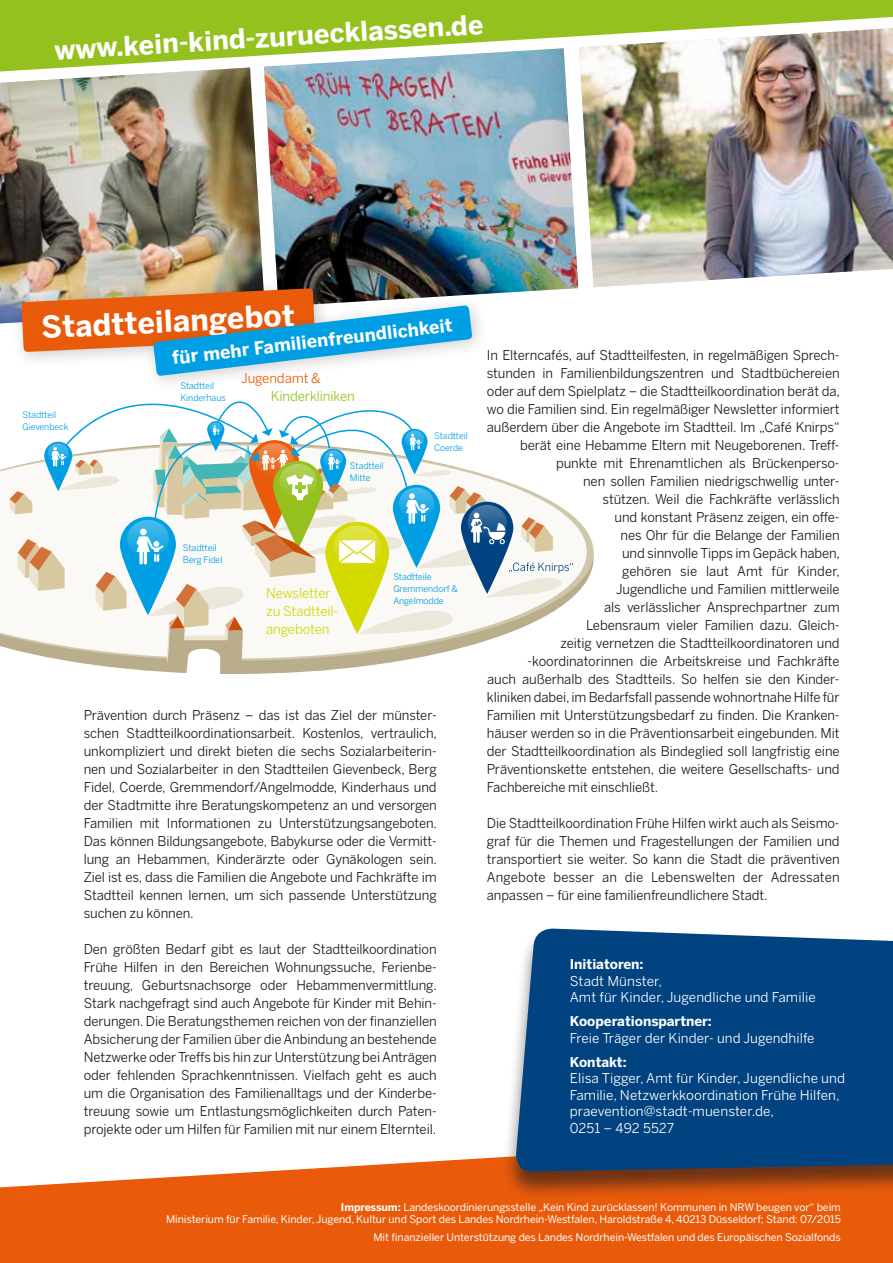
<style>
.page{position:relative;width:893px;height:1263px;background:#fff}
.page>*{position:absolute;margin:0;border:0;box-sizing:border-box;transform-origin:0 0}
.t1{font:700 30px "Benton Sans";color:#fff}
.t2{font:700 27px "Benton Sans";color:#fff}
.t3{font:700 18px "Benton Sans";color:#fff}
.t4{font:13.5px/18px "Benton Sans";letter-spacing:-.01em;color:#1a171c;text-align:justify}
.t5{font:13.5px/16.5px "Benton Sans";letter-spacing:.005em;color:#fff}
.t6{font:700 13.5px "Benton Sans";color:#fff}
.t7{font:13.5px/18px "Benton Sans";letter-spacing:-.01em;color:#d3d800}
.t8{font:13.5px "Benton Sans";letter-spacing:-.01em;color:#95c11f}
.t9{font:13.5px "Benton Sans";letter-spacing:-.01em;color:#e95b0b}
.t10{font:10.5px/12.6px "Benton Sans";letter-spacing:-.005em;color:#fff;text-align:right}
.t11{font:9px/12px "Benton Sans";letter-spacing:-.01em;color:#009fe3}
.s1{font-weight:700}
</style>
<div class="page">
<svg style="left:0;top:467px;width:587px;height:182px;fill:#faf9f6"></svg>
<img style="left:0;top:72px;width:263px;height:251px">
<img style="left:264px;top:72px;width:314px;height:217px">
<div style="left:11px;top:277px;width:321px;height:92px;background:#1a171c;opacity:.21"></div>
<svg style="left:0;top:1157px;width:893px;height:106px;fill:#e95b0b"></svg>
<svg style="left:0;top:0;width:893px;height:72px;fill:#95c11f"></svg>
<img style="left:579px;top:28px;width:314px;height:259px">
<div style="left:502px;top:930px;width:391px;height:270px;background:#1a171c;opacity:.6"></div>
<svg style="left:515px;top:928px;width:378px;height:244px;fill:#004380"></svg>
<svg style="left:9px;top:288px;width:565px;height:386px"></svg>
<h2 class="t2" style="left:54px;top:36px;width:431px;rotate:-4deg">www.kein-kind-zuruecklassen.de</h2>
<h1 class="t1" style="left:40px;top:310px;width:255px;rotate:-3deg">Stadtteilangebot</h1>
<h3 class="t3" style="left:171px;top:348px;width:284px;rotate:-7deg">für mehr Familienfreundlichkeit</h3>
<p class="t11" style="left:180px;top:380px;width:47px">Stadtteil<br>Kinderhaus</p>
<p class="t11" style="left:434px;top:430px;width:35px">Stadtteil<br>Coerde</p>
<p class="t9" style="left:241px;top:371px;width:81px">Jugendamt &amp;</p>
<p class="t8" style="left:271px;top:388px;width:86px">Kinderkliniken</p>
<p class="t11" style="left:23px;top:409px;width:47px">Stadtteil<br>Gievenbeck</p>
<p class="t11" style="left:183px;top:542px;width:41px">Stadtteil<br>Berg Fidel</p>
<p class="t11" style="left:350px;top:459px;width:35px">Stadtteil<br>Mitte</p>
<p class="t7" style="left:266px;top:584px;width:74px">Newsletter zu Stadtteil&shy;angeboten</p>
<p class="t11" style="left:393px;top:571px;width:66px">Stadtteile<br>Gremmendorf &amp;<br>Angelmodde</p>
<p class="t4" style="left:84px;top:706px;width:355px">Prävention durch Präsenz – das ist das Ziel der münster&shy;schen Stadtteilkoordinationsarbeit. Kostenlos, vertraulich, unkompliziert und direkt bieten die sechs Sozialarbeiterin&shy;nen und Sozialarbeiter in den Stadtteilen Gievenbeck, Berg Fidel, Coerde, Gremmendorf/Angelmodde, Kinderhaus und der Stadtmitte ihre Beratungskompetenz an und versorgen Familien mit Informationen zu Unterstützungsangeboten.<br>Das können Bildungsangebote, Babykurse oder die Vermitt&shy;lung an Hebammen, Kinderärzte oder Gynäkologen sein.<br>Ziel ist es, dass die Familien die Angebote und Fachkräfte im Stadtteil kennen lernen, um sich passende Unterstützung suchen zu können.</p>
<p class="t4" style="left:84px;top:940px;width:355px">Den größten Bedarf gibt es laut der Stadtteilkoordination Frühe Hilfen in den Bereichen Wohnungssuche, Ferienbe&shy;treuung, Geburtsnachsorge oder Hebammenvermittlung.<br>Stark nachgefragt sind auch Angebote für Kinder mit Behin&shy;derungen. Die Beratungsthemen reichen von der finanziellen Absicherung der Familien über die Anbindung an bestehende Netzwerke oder Treffs bis hin zur Unterstützung bei Anträgen oder fehlenden Sprachkenntnissen. Vielfach geht es auch um die Organisation des Familienalltags und der Kinderbe&shy;treuung sowie um Entlastungsmöglichkeiten durch Paten&shy;projekte oder um Hilfen für Familien mit nur einem Elternteil.</p>
<p class="t4" style="left:487px;top:346px;width:354px">In Elterncafés, auf Stadtteilfesten, in regelmäßigen Sprech-</p>
<p class="t4" style="left:487px;top:364px;width:354px">stunden in Familienbildungszentren und Stadtbüchereien</p>
<p class="t4" style="left:487px;top:382px;width:355px">oder auf dem Spielplatz – die Stadtteilkoordination berät da,</p>
<p class="t4" style="left:487px;top:400px;width:354px">wo die Familien sind. Ein regelmäßiger Newsletter informiert</p>
<p class="t4" style="left:487px;top:418px;width:354px">außerdem über die Angebote im Stadtteil. Im „Café Knirps“</p>
<p class="t4" style="left:520px;top:436px;width:321px">berät eine Hebamme Eltern mit Neugeborenen. Treff-</p>
<p class="t4" style="left:556px;top:454px;width:285px">punkte mit Ehrenamtlichen als Brückenperso-</p>
<p class="t4" style="left:583px;top:472px;width:258px">nen sollen Familien niedrigschwellig unter-</p>
<p class="t4" style="left:603px;top:490px;width:239px">stützen. Weil die Fachkräfte verlässlich</p>
<p class="t4" style="left:615px;top:508px;width:227px">und konstant Präsenz zeigen, ein offe-</p>
<p class="t4" style="left:621px;top:526px;width:221px">nes Ohr für die Belange der Familien</p>
<p class="t4" style="left:622px;top:544px;width:219px">und sinnvolle Tipps im Gepäck haben,</p>
<p class="t4" style="left:622px;top:562px;width:219px">gehören sie laut Amt für Kinder,</p>
<p class="t4" style="left:616px;top:580px;width:225px">Jugendliche und Familien mittlerweile</p>
<p class="t4" style="left:604px;top:598px;width:237px">als verlässlicher Ansprechpartner zum</p>
<p class="t4" style="left:586px;top:616px;width:255px">Lebensraum vieler Familien dazu. Gleich-</p>
<p class="t4" style="left:561px;top:634px;width:281px">zeitig vernetzen die Stadtteilkoordinatoren und</p>
<p class="t4" style="left:528px;top:652px;width:314px">-koordinatorinnen die Arbeitskreise und Fachkräfte</p>
<p class="t4" style="left:487px;top:670px;width:354px">auch außerhalb des Stadtteils. So helfen sie den Kinder-</p>
<p class="t4" style="left:487px;top:688px;width:354px">kliniken dabei, im Bedarfsfall passende wohnortnahe Hilfe für</p>
<p class="t4" style="left:487px;top:706px;width:354px">Familien mit Unterstützungsbedarf zu finden. Die Kranken-</p>
<p class="t4" style="left:487px;top:724px;width:354px">häuser werden so in die Präventionsarbeit eingebunden. Mit</p>
<p class="t4" style="left:487px;top:742px;width:354px">der Stadtteilkoordination als Bindeglied soll langfristig eine</p>
<p class="t4" style="left:487px;top:760px;width:354px">Präventionskette entstehen, die weitere Gesellschafts- und</p>
<p class="t4" style="left:487px;top:778px;width:173px">Fachbereiche mit einschließt.</p>
<p class="t4" style="left:487px;top:814px;width:354px">Die Stadtteilkoordination Frühe Hilfen wirkt auch als Seismo&shy;graf für die Themen und Fragestellungen der Familien und transportiert sie weiter. So kann die Stadt die präventiven Angebote besser an die Lebenswelten der Adressaten anpassen – für eine familienfreundlichere Stadt.</p>
<p class="t6" style="left:570px;top:956px;width:75px">Initiatoren:</p>
<p class="t5" style="left:570px;top:972px;width:247px">Stadt Münster,<br>Amt für Kinder, Jugendliche und Familie</p>
<p class="t6" style="left:570px;top:1013px;width:144px">Kooperationspartner:</p>
<p class="t5" style="left:570px;top:1029px;width:246px">Freie Träger der Kinder- und Jugendhilfe</p>
<p class="t6" style="left:570px;top:1054px;width:58px">Kontakt:</p>
<p class="t5" style="left:570px;top:1070px;width:277px">Elisa Tigger, Amt für Kinder, Jugendliche und Familie, Netzwerkkoordination Frühe Hilfen, praevention@stadt-muenster.de,<br>0251 – 492 5527</p>
<p class="t10" style="left:166px;top:1200px;width:676px"><span class="s1">Impressum:</span> Landeskoordinierungsstelle „Kein Kind zurücklassen! Kommunen in NRW beugen vor“ beim<br>Ministerium für Familie, Kinder, Jugend, Kultur und Sport des Landes Nordrhein-Westfalen, Haroldstraße 4, 40213 Düsseldorf; Stand: 07/2015</p>
<p class="t10" style="left:373px;top:1231px;width:469px">Mit finanzieller Unterstützung des Landes Nordrhein-Westfalen und des Europäischen Sozialfonds</p>
</div>
